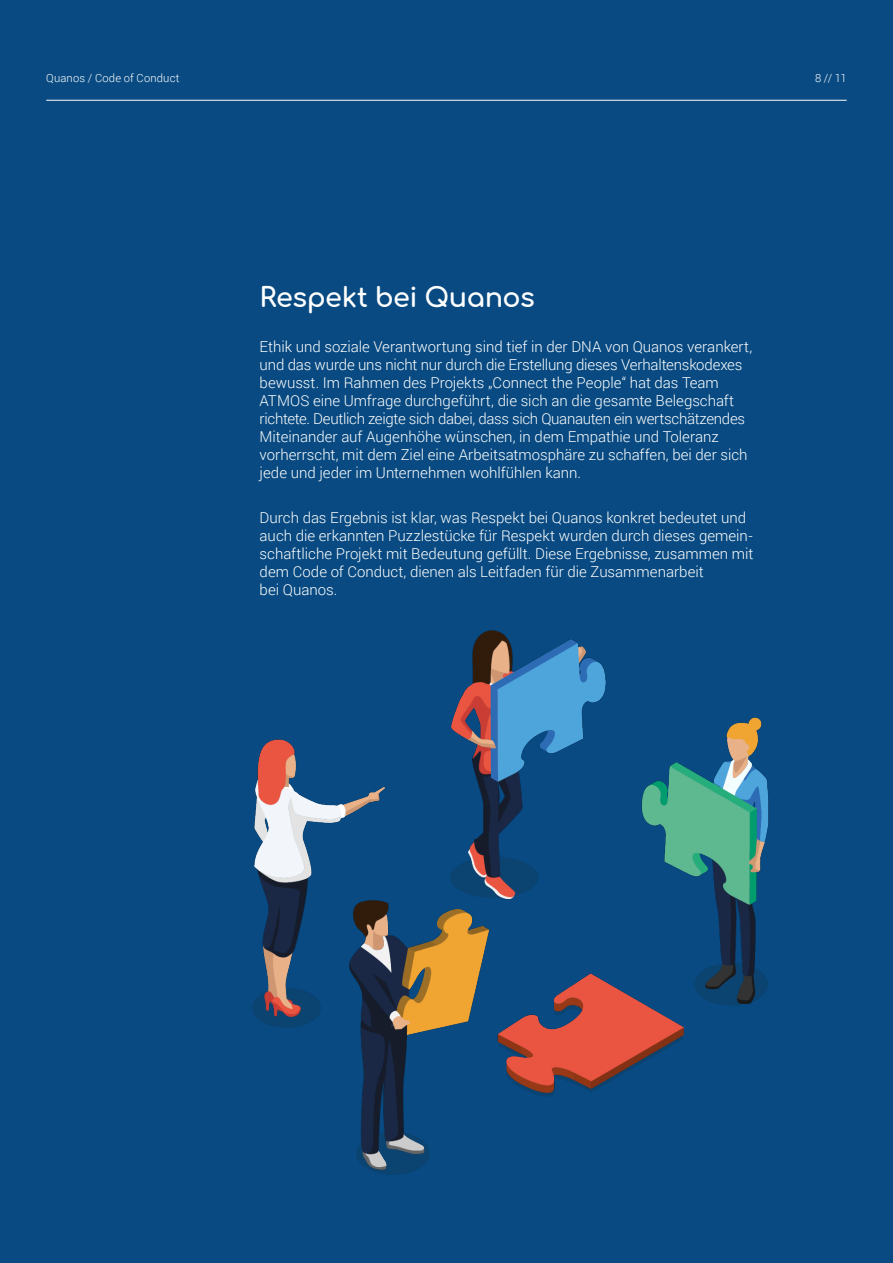
<style>
.page{position:relative;width:893px;height:1263px;background:#084a81}
.page>*{position:absolute;margin:0;border:0;box-sizing:border-box;transform-origin:0 0}
.t1{font:27px "Comfortaa";letter-spacing:-.02em;color:#fff}
.t2{font:300 15px/18px "Roboto";color:#fff}
.t3{font:300 11.25px "Roboto";letter-spacing:.015em;color:#fff}
</style>
<div class="page">
<hr style="left:46px;top:100px;width:801px;height:1px;background:#fff">
<img style="left:252px;top:630px;width:516px;height:544px">
<p class="t3" style="left:46px;top:70px;width:135px">Quanos / Code of Conduct</p>
<p class="t3" style="left:815px;top:70px;width:33px">8 // 11</p>
<h1 class="t1" style="left:260px;top:273px;width:277px">Respekt bei Quanos</h1>
<p class="t2" style="left:260px;top:337px;width:494px">Ethik und soziale Verantwortung sind tief in der DNA von Quanos verankert, und das wurde uns nicht nur durch die Erstellung dieses Verhaltenskodexes bewusst. Im Rahmen des Projekts „Connect the People“ hat das Team ATMOS eine Umfrage durchgeführt, die sich an die gesamte Belegschaft richtete. Deutlich zeigte sich dabei, dass sich Quanauten ein wertschätzendes Miteinander auf Augenhöhe wünschen, in dem Empathie und Toleranz vorherrscht, mit dem Ziel eine Arbeitsatmosphäre zu schaffen, bei der sich jede und jeder im Unternehmen wohlfühlen kann.</p>
<p class="t2" style="left:260px;top:508px;width:495px">Durch das Ergebnis ist klar, was Respekt bei Quanos konkret bedeutet und auch die erkannten Puzzlestücke für Respekt wurden durch dieses gemein&shy;schaftliche Projekt mit Bedeutung gefüllt. Diese Ergebnisse, zusammen mit dem Code of Conduct, dienen als Leitfaden für die Zusammenarbeit<br>bei Quanos.</p>
</div>
